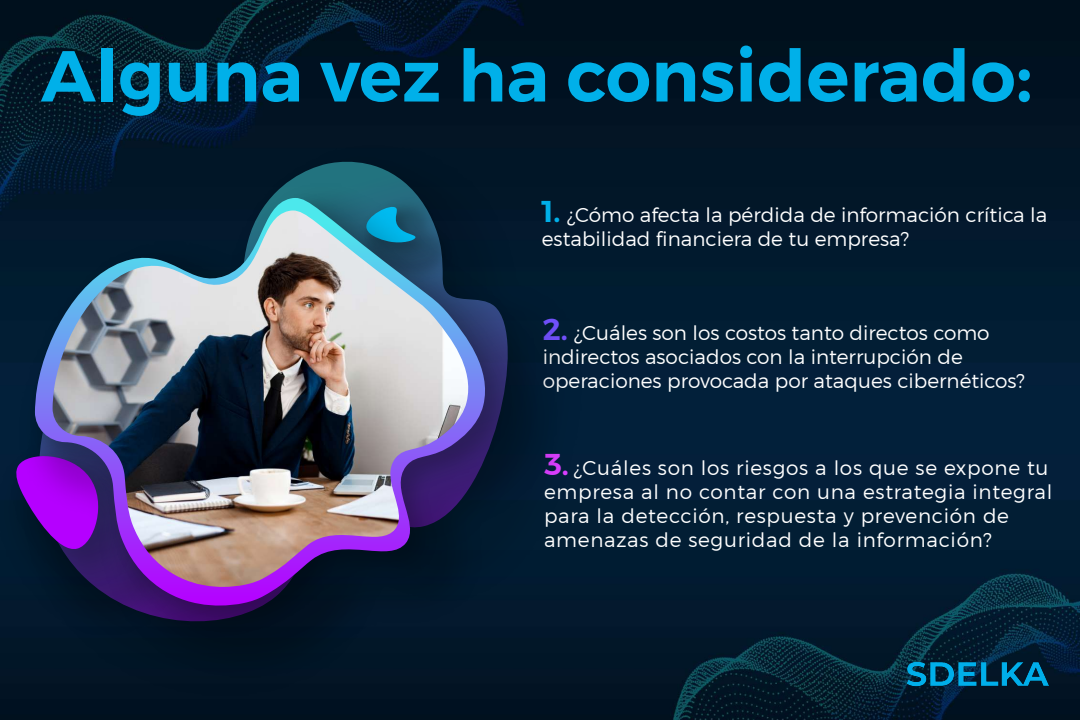
<style>
.page{position:relative;width:1080px;height:720px;background:#fff}
.page>*{position:absolute;margin:0;border:0;box-sizing:border-box;transform-origin:0 0}
.t1{font:600 72px "Montserrat";color:#00b0e9}
.t2{font:300 20px/24px "Montserrat";color:#fff}
.t3{font:300 20px/24px "Montserrat";letter-spacing:.035em;color:#fff}
.s1{font-weight:600;font-size:30px;color:#00b0e9}
.s2{font-weight:600;font-size:30px;color:#7352ff}
.s3{font-weight:600;font-size:30px;color:#db3fff}
</style>
<div class="page">
<img style="left:0;top:0;width:1080px;height:720px">
<img style="left:902px;top:633px;width:152px;height:82px">
<img style="left:9px;top:131px;width:586px;height:577px">
<svg style="left:31px;top:156px;width:498px;height:13px;background:#021b2c"></svg>
<img style="left:0;top:436px;width:5px;height:166px">
<img style="left:5px;top:169px;width:565px;height:522px">
<img style="left:21px;top:184px;width:500px;height:457px">
<svg style="left:35px;top:198px;width:457px;height:413px;background:#212559"></svg>
<img style="left:53px;top:211px;width:422px;height:381px">
<h1 class="t1" style="left:41px;top:19px;width:993px">Alguna vez ha considerado:</h1>
<p class="t2" style="left:542px;top:202px;width:507px"><span class="s1">1.</span> ¿Cómo afecta la pérdida de información crítica la estabilidad financiera de tu empresa?</p>
<p class="t2" style="left:543px;top:320px;width:484px"><span class="s2">2.</span> ¿Cuáles son los costos tanto directos como indirectos asociados con la interrupción de operaciones provocada por ataques cibernéticos?</p>
<p class="t3" style="left:544px;top:456px;width:510px"><span class="s3">3.</span> ¿Cuáles son los riesgos a los que se expone tu empresa al no contar con una estrategia integral para la detección, respuesta y prevención de amenazas de seguridad de la información?</p>
</div>
